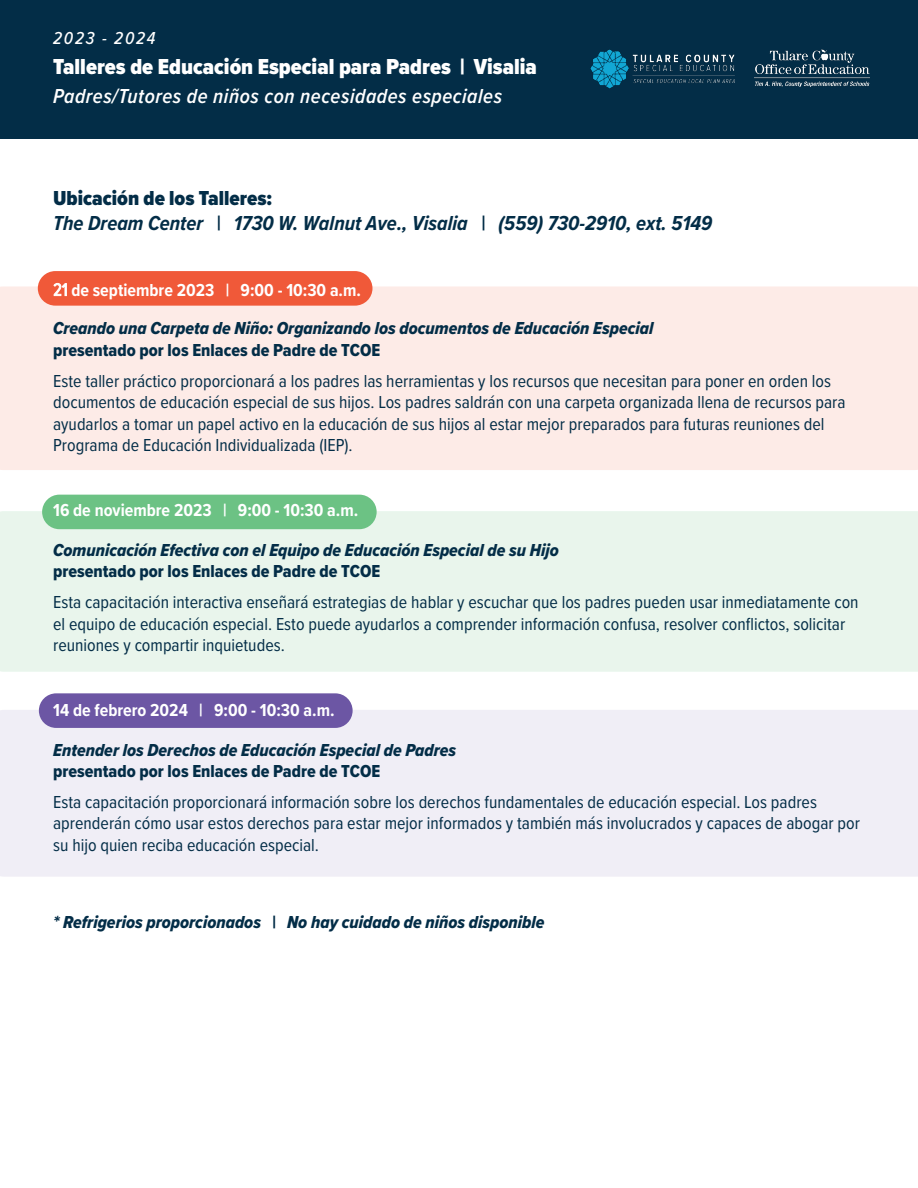
<style>
.page{position:relative;width:918px;height:1188px;background:#fff}
.page>*{position:absolute;margin:0;border:0;box-sizing:border-box;transform-origin:0 0}
.t1{font:900 36px "Proxima Nova Cond";color:#fff}
.t2{font:900 22.5px "Proxima Nova Cond";color:#fff}
.t3{font:italic 700 21px/24.9px "Proxima Nova Cond";color:#032d47}
.t4{font:italic 600 21px "Proxima Nova Cond";letter-spacing:.025em;color:#fff}
.t5{font:18px/21.6px "Proxima Nova Cond";color:#032d47}
.t6{font:18px/39.6px "Proxima Nova Cond Extrabld It";color:#032d47}
.t7{font:italic 500 18px "Proxima Nova Cond";letter-spacing:.1em;color:#fff}
.s1{font-weight:900;font-style:normal}
.s2{font-family:"Proxima Nova Cond";color:#fff}
.s3{font-family:"Proxima Nova Cond";font-weight:700;color:#fff}
.s4{font-family:"Proxima Nova Cond Extrabld"}
</style>
<div class="page">
<div style="left:0;top:710px;width:918px;height:167px;background:#f0eef6"></div>
<div style="left:0;top:511px;width:918px;height:161px;background:#e9f5ec"></div>
<div style="left:0;top:286px;width:918px;height:184px;background:#fdebe7"></div>
<div style="left:42px;top:495px;width:335px;height:34px;background:#6cc284;border-radius:17px"></div>
<div style="left:39px;top:693px;width:314px;height:35px;background:#6c56a4;border-radius:17px"></div>
<div style="left:38px;top:271px;width:334px;height:35px;background:#f05939;border-radius:17px"></div>
<div style="left:0;top:0;width:918px;height:138px;background:#032d47"></div>
<img style="left:590px;top:49px;width:145px;height:40px">
<img style="left:755px;top:49px;width:115px;height:38px">
<p class="t7" style="left:53px;top:25px;width:104px">2023 - 2024</p>
<p class="t2" style="left:53px;top:50px;width:485px">Talleres de Educación Especial para Padres | Visalia</p>
<p class="t4" style="left:53px;top:81px;width:451px">Padres/Tutores de niños con necesidades especiales</p>
<p class="t1" style="left:53px;top:44px;width:442px">Talleres para Padres | Visalia</p>
<p class="t3" style="left:53px;top:185px;width:661px"><span class="s1">Ubicación de los Talleres:<br></span>The Dream Center | 1730 W. Walnut Ave., Visalia | (559) 730-2910, ext. 5149</p>
<p class="t6" style="left:53px;top:270px;width:602px;line-height:38.8px"><span class="s2">21</span> <span class="s3">de septiembre 2023 | 9:00 - 10:30 a.m.<br></span>Creando una Carpeta de Niño: Organizando los documentos de Educación Especial</p>
<p class="t5" style="left:53px;top:334px;width:779px;line-height:30.6px"><span class="s4">presentado por los Enlaces de Padre de TCOE<br></span>Este taller práctico proporcionará a los padres las herramientas y los recursos que necesitan para poner en orden los</p>
<p class="t5" style="left:53px;top:391px;width:794px">documentos de educación especial de sus hijos. Los padres saldrán con una carpeta organizada llena de recursos para ayudarlos a tomar un papel activo en la educación de sus hijos al estar mejor preparados para futuras reuniones del<br>Programa de Educación Individualizada (IEP).</p>
<p class="t6" style="left:53px;top:490px;width:507px"><span class="s3">16 de noviembre 2023 | 9:00 - 10:30 a.m.<br></span>Comunicación Efectiva con el Equipo de Educación Especial de su Hijo</p>
<p class="t5" style="left:53px;top:555px;width:807px;line-height:30.6px"><span class="s4">presentado por los Enlaces de Padre de TCOE<br></span>Esta capacitación interactiva enseñará estrategias de hablar y escuchar que los padres pueden usar inmediatamente con</p>
<p class="t5" style="left:53px;top:612px;width:794px">el equipo de educación especial. Esto puede ayudarlos a comprender información confusa, resolver conflictos, solicitar reuniones y compartir inquietudes.</p>
<p class="t6" style="left:53px;top:690px;width:404px"><span class="s3">14 de febrero 2024 | 9:00 - 10:30 a.m.<br></span>Entender los Derechos de Educación Especial de Padres</p>
<p class="t5" style="left:53px;top:755px;width:765px;line-height:30.6px"><span class="s4">presentado por los Enlaces de Padre de TCOE<br></span>Esta capacitación proporcionará información sobre los derechos fundamentales de educación especial. Los padres</p>
<p class="t5" style="left:53px;top:812px;width:808px">aprenderán cómo usar estos derechos para estar mejor informados y también más involucrados y capaces de abogar por su hijo quien reciba educación especial.</p>
<p class="t6" style="left:53px;top:902px;width:493px">* Refrigerios proporcionados | No hay cuidado de niños disponible</p>
</div>
